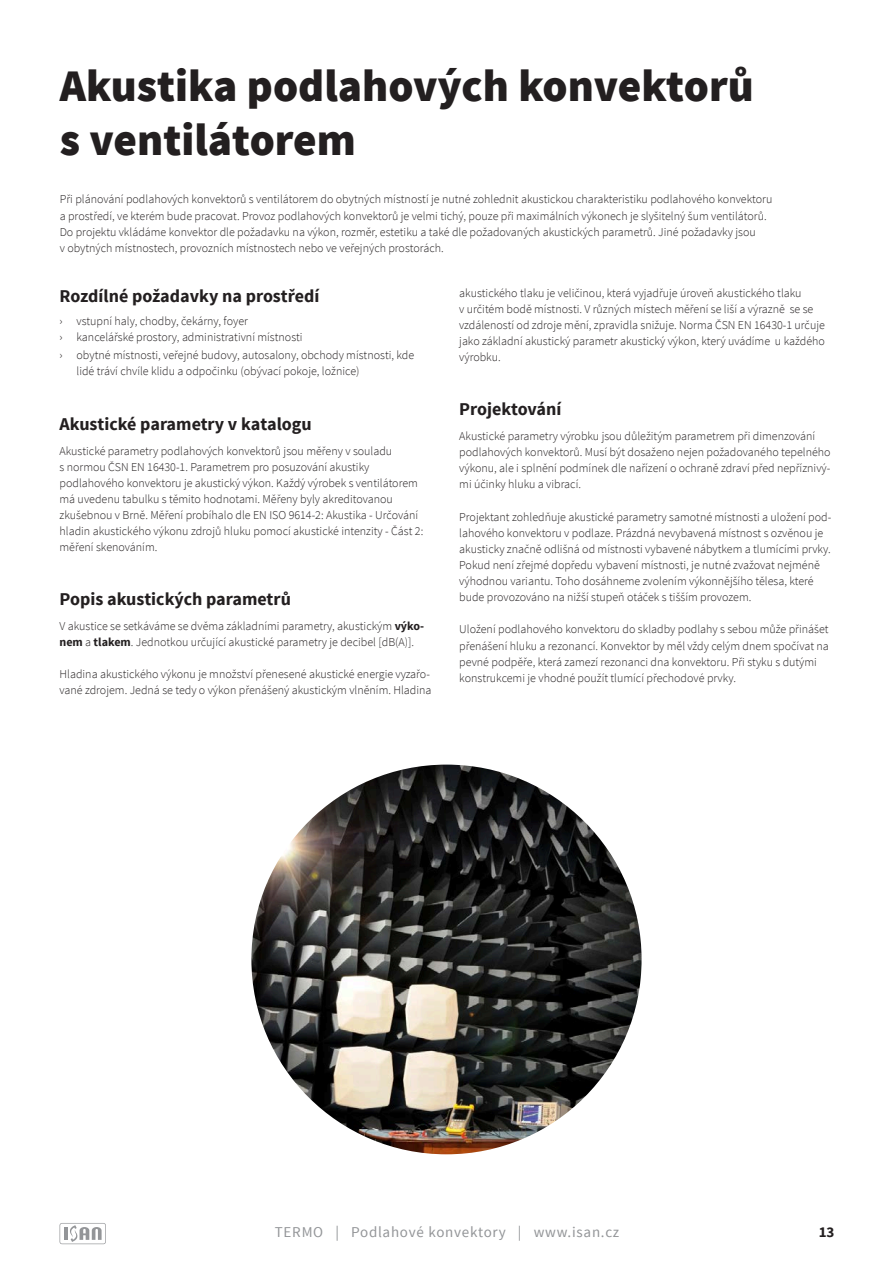
<style>
.page{position:relative;width:893px;height:1263px;background:#fff}
.page>*{position:absolute;margin:0;border:0;box-sizing:border-box;transform-origin:0 0}
.t1{font:900 45px/54px "Source Sans Pro";color:#231f20}
.t2{font:700 18px "Source Sans Pro";color:#231f20}
.t3{font:15px "Source Sans Pro";letter-spacing:.05em;color:#939598}
.t4{font:700 15px "Source Sans Pro";color:#231f20}
.t5{font:300 12px/16.2px "Source Sans Pro";color:#231f20}
.s1{font-weight:700}
</style>
<div class="page">
<svg style="left:60px;top:1223px;width:46px;height:21px"></svg>
<img style="left:251px;top:765px;width:391px;height:389px;border-radius:195px">
<h1 class="t1" style="left:60px;top:61px;width:696px">Akustika podlahových konvektorů s ventilátorem</h1>
<p class="t5" style="left:60px;top:191px;width:714px">Při plánování podlahových konvektorů s ventilátorem do obytných místností je nutné zohlednit akustickou charakteristiku podlahového konvektoru a prostředí, ve kterém bude pracovat. Provoz podlahových konvektorů je velmi tichý, pouze při maximálních výkonech je slyšitelný šum ventilátorů.<br>Do projektu vkládáme konvektor dle požadavku na výkon, rozměr, estetiku a také dle požadovaných akustických parametrů. Jiné požadavky jsou<br>v obytných místnostech, provozních místnostech nebo ve veřejných prostorách.</p>
<h2 class="t2" style="left:60px;top:284px;width:261px">Rozdílné požadavky na prostředí</h2>
<p class="t5" style="left:60px;top:313px;width:245px">› vstupní haly, chodby, čekárny, foyer<br>› kancelářské prostory, administrativní místnosti</p>
<p class="t5" style="left:77px;top:347px;width:339px;text-indent:-17px">› obytné místnosti, veřejné budovy, autosalony, obchody místnosti, kde lidé tráví chvíle klidu a odpočinku (obývací pokoje, ložnice)</p>
<h2 class="t2" style="left:60px;top:413px;width:254px">Akustické parametry v katalogu</h2>
<p class="t5" style="left:60px;top:443px;width:365px">Akustické parametry podlahových konvektorů jsou měřeny v souladu<br>s normou ČSN EN 16430-1. Parametrem pro posuzování akustiky podlahového konvektoru je akustický výkon. Každý výrobek s ventilátorem má uvedenu tabulku s těmito hodnotami. Měřeny byly akreditovanou zkušebnou v Brně. Měření probíhalo dle EN ISO 9614-2: Akustika - Určování hladin akustického výkonu zdrojů hluku pomocí akustické intenzity - Část 2: měření skenováním.</p>
<h2 class="t2" style="left:60px;top:587px;width:233px">Popis akustických parametrů</h2>
<p class="t5" style="left:60px;top:617px;width:366px">V akustice se setkáváme se dvěma základními parametry, akustickým <span class="s1">výko&shy;nem</span> a <span class="s1">tlakem</span>. Jednotkou určující akustické parametry je decibel [dB(A)].</p>
<p class="t5" style="left:60px;top:666px;width:374px">Hladina akustického výkonu je množství přenesené akustické energie vyzařo&shy;vané zdrojem. Jedná se tedy o výkon přenášený akustickým vlněním. Hladina</p>
<p class="t5" style="left:459px;top:285px;width:367px">akustického tlaku je veličinou, která vyjadřuje úroveň akustického tlaku<br>v určitém bodě místnosti. V různých místech měření se liší a výrazně se se vzdáleností od zdroje mění, zpravidla snižuje. Norma ČSN EN 16430-1 určuje jako základní akustický parametr akustický výkon, který uvádíme u každého výrobku.</p>
<h2 class="t2" style="left:459px;top:398px;width:104px">Projektování</h2>
<p class="t5" style="left:459px;top:428px;width:373px">Akustické parametry výrobku jsou důležitým parametrem při dimenzování podlahových konvektorů. Musí být dosaženo nejen požadovaného tepelného výkonu, ale i splnění podmínek dle nařízení o ochraně zdraví před nepříznivý&shy;mi účinky hluku a vibrací.</p>
<p class="t5" style="left:459px;top:508px;width:374px">Projektant zohledňuje akustické parametry samotné místnosti a uložení pod&shy;lahového konvektoru v podlaze. Prázdná nevybavená místnost s ozvěnou je akusticky značně odlišná od místnosti vybavené nábytkem a tlumícími prvky.<br>Pokud není zřejmé dopředu vybavení místnosti, je nutné zvažovat nejméně výhodnou variantu. Toho dosáhneme zvolením výkonnějšího tělesa, které bude provozováno na nižší stupeň otáček s tišším provozem.</p>
<p class="t5" style="left:459px;top:621px;width:371px">Uložení podlahového konvektoru do skladby podlahy s sebou může přinášet přenášení hluku a rezonancí. Konvektor by měl vždy celým dnem spočívat na pevné podpěře, která zamezí rezonanci dna konvektoru. Při styku s dutými konstrukcemi je vhodné použít tlumící přechodové prvky.</p>
<p class="t3" style="left:275px;top:1222px;width:346px">TERMO | Podlahové konvektory | www.isan.cz</p>
<p class="t4" style="left:819px;top:1222px;width:17px">13</p>
</div>
